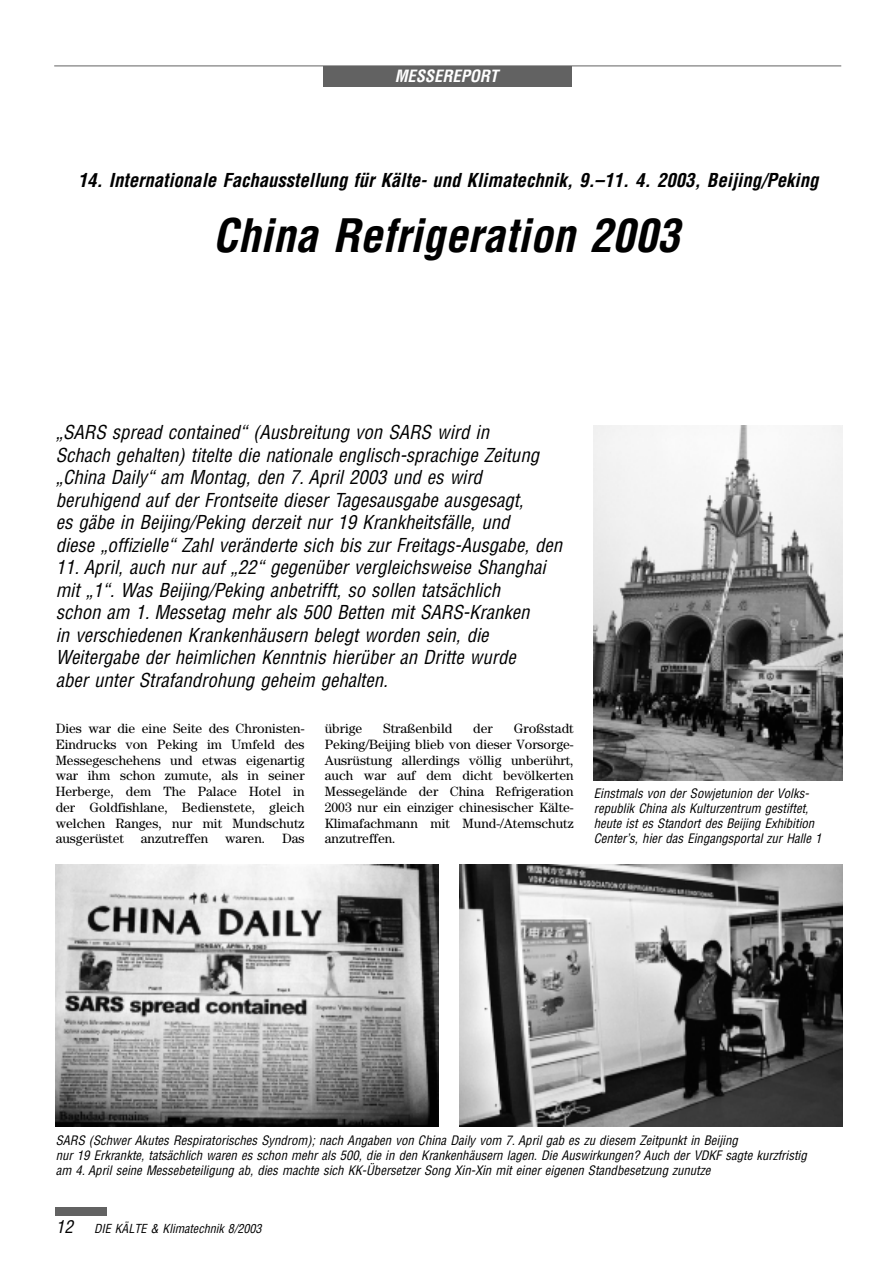
<style>
.page{position:relative;width:893px;height:1263px;background:#fff}
.page>*{position:absolute;margin:0;border:0;box-sizing:border-box;transform-origin:0 0}
.t1{font:italic 700 condensed 45px "Helvetica";color:#000}
.t2{font:italic condensed 18.75px/22.5px "Helvetica";color:#000}
.t3{font:italic 700 condensed 18.75px "Helvetica";color:#000}
.t4{font:italic 700 condensed 16.5px "Helvetica";color:#fff}
.t5{font:13.5px/15.8px "Century";color:#000;text-align:justify}
.t6{font:italic condensed 12.75px/15px "Helvetica";color:#000}
.t7{font:italic condensed 12.15px "Helvetica";color:#000}
.s1{font-size:17.25px}
</style>
<div class="page">
<div style="left:56px;top:1208px;width:51px;height:8px;background:#626262"></div>
<div style="left:323px;top:66px;width:249px;height:20px;background:#626262"></div>
<hr style="left:54px;top:66px;width:787px;height:1px;background:#626262">
<img style="left:594px;top:425px;width:248px;height:355px">
<img style="left:56px;top:865px;width:382px;height:262px">
<img style="left:460px;top:865px;width:382px;height:262px">
<p class="t4" style="left:394px;top:70px;width:105px">MESSEREPORT</p>
<p class="t3" style="left:78px;top:173px;width:742px">14. Internationale Fachausstellung für Kälte- und Klimatechnik, 9.–11. 4. 2003, Beijing/Peking</p>
<h1 class="t1" style="left:213px;top:218px;width:468px">China Refrigeration 2003</h1>
<p class="t2" style="left:56px;top:423px;width:508px">„SARS spread contained“ (Ausbreitung von SARS wird in<br>Schach gehalten) titelte die nationale englisch-sprachige Zeitung „China Daily“ am Montag, den 7. April 2003 und es wird beruhigend auf der Frontseite dieser Tagesausgabe ausgesagt,<br>es gäbe in Beijing/Peking derzeit nur 19 Krankheitsfälle, und<br>diese „offizielle“ Zahl veränderte sich bis zur Freitags-Ausgabe, den</p>
<p class="t2" style="left:56px;top:558px;width:491px">11. April, auch nur auf „22“ gegenüber vergleichsweise Shanghai mit „1“. Was Beijing/Peking anbetrifft, so sollen tatsächlich schon am 1. Messetag mehr als 500 Betten mit SARS-Kranken in verschiedenen Krankenhäusern belegt worden sein, die Weitergabe der heimlichen Kenntnis hierüber an Dritte wurde aber unter Strafandrohung geheim gehalten.</p>
<p class="t5" style="left:56px;top:722px;width:250px">Dies war die eine Seite des Chronisten-Eindrucks von Peking im Umfeld des Messegeschehens und etwas eigenartig war ihm schon zumute, als in seiner Herberge, dem The Palace Hotel in der Goldfishlane, Bedienstete, gleich welchen Ranges, nur mit Mundschutz ausgerüstet anzutreffen waren. Das</p>
<p class="t5" style="left:325px;top:722px;width:39px">übrige</p>
<p class="t5" style="left:383px;top:722px;width:71px">Straßenbild</p>
<p class="t5" style="left:473px;top:722px;width:21px">der</p>
<p class="t5" style="left:325px;top:722px;width:250px;text-indent:189px">Großstadt Peking/Beijing blieb von dieser Vorsorge-Ausrüstung allerdings völlig unberührt, auch war auf dem dicht bevölkerten Messegelände der China Refrigeration 2003 nur ein einziger chinesischer Kälte-Klimafachmann mit Mund-/Atemschutz anzutreffen.</p>
<p class="t6" style="left:594px;top:787px;width:229px">Einstmals von der Sowjetunion der Volks&shy;republik China als Kulturzentrum gestiftet, heute ist es Standort des Beijing Exhibition Center’s, hier das Eingangsportal zur Halle 1</p>
<p class="t6" style="left:56px;top:1134px;width:752px">SARS (Schwer Akutes Respiratorisches Syndrom); nach Angaben von China Daily vom 7. April gab es zu diesem Zeitpunkt in Beijing<br>nur 19 Erkrankte, tatsächlich waren es schon mehr als 500, die in den Krankenhäusern lagen. Die Auswirkungen? Auch der VDKF sagte kurzfristig am 4. April seine Messebeteiligung ab, dies machte sich KK-Übersetzer Song Xin-Xin mit einer eigenen Standbesetzung zunutze</p>
<p class="t7" style="left:56px;top:1224px;width:207px"><span class="s1">12</span> DIE KÄLTE &amp; Klimatechnik 8/2003</p>
</div>
